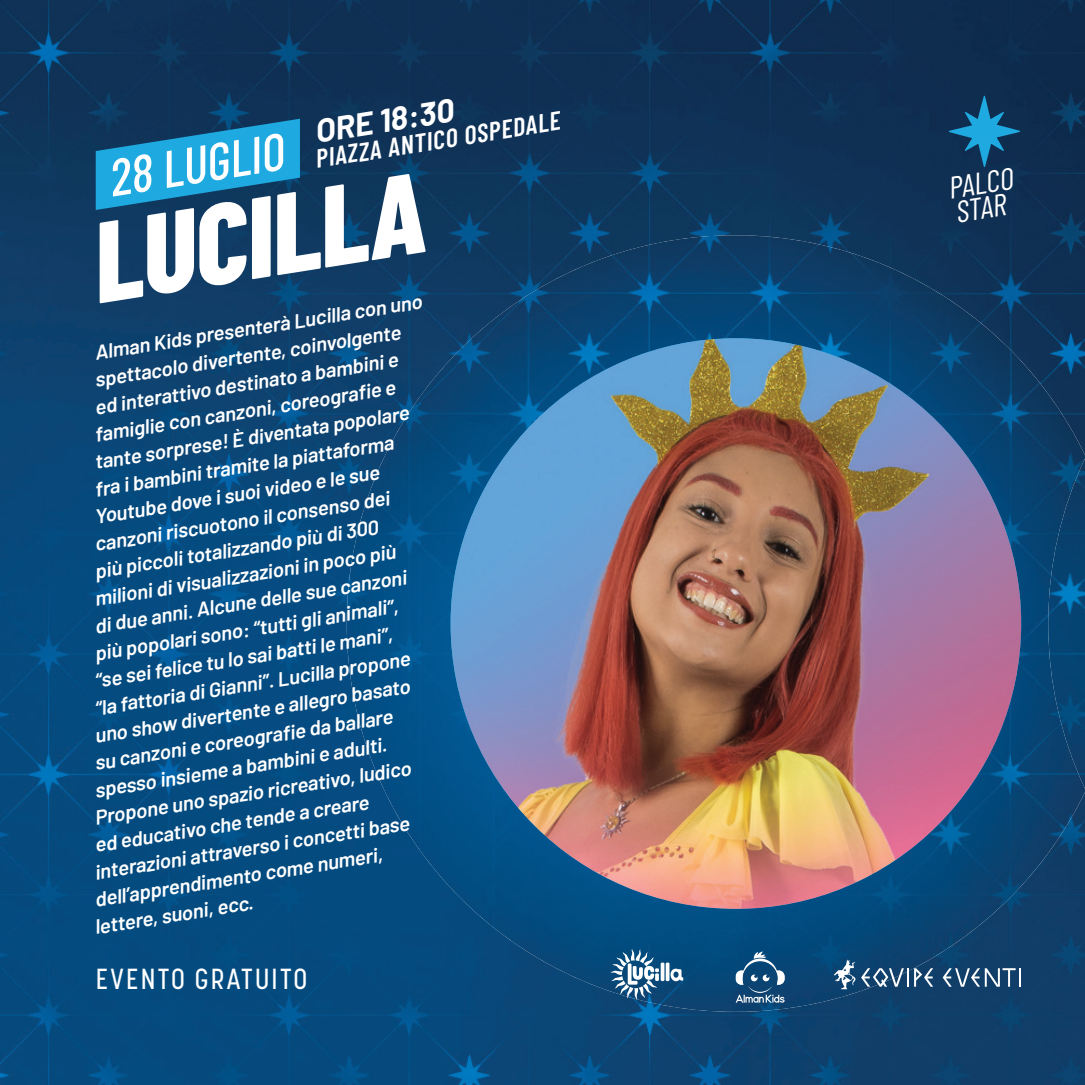
<style>
.page{position:relative;width:1085px;height:1085px;background:#fff}
.page>*{position:absolute;margin:0;border:0;box-sizing:border-box;transform-origin:0 0}
.t1{font:italic 800 113.62px "Barlow Condensed";color:#fff}
.t2{font:italic 500 51.98px "Barlow Condensed";color:#fff}
.t3{font:italic 700 31.95px "Barlow";color:#fff}
.t4{font:italic 30.6px/24.8px "Barlow Condensed";color:#fff}
.t5{font:500 28.8px "Korolev Condensed";letter-spacing:.08em;color:#fff}
.t6{font:italic 600 25.88px "Barlow Condensed";color:#fff}
.t7{font:italic 600 20.25px "Barlow";color:#fff}
</style>
<div class="page">
<img style="left:0;top:0;width:1084px;height:1084px">
<img style="left:494px;top:235px;width:517px;height:776px">
<img style="left:420px;top:318px;width:75px;height:610px">
<img style="left:1010px;top:350px;width:74px;height:546px">
<img style="left:347px;top:395px;width:74px;height:456px">
<img style="left:1047px;top:458px;width:37px;height:330px">
<img style="left:450px;top:338px;width:570px;height:570px;border-radius:285px">
<svg style="left:96px;top:119px;width:204px;height:91px;background:#1881b2"></svg>
<svg style="left:948px;top:96px;width:72px;height:71px;background:#125078"></svg>
<svg style="left:833px;top:959px;width:100px;height:30px;background:#3e668a"></svg>
<svg style="left:942px;top:968px;width:78px;height:18px"></svg>
<svg style="left:610px;top:948px;width:48px;height:51px"></svg>
<svg style="left:670px;top:968px;width:13px;height:13px"></svg>
<svg style="left:660px;top:962px;width:4px;height:18px"></svg>
<svg style="left:665px;top:962px;width:4px;height:18px"></svg>
<svg style="left:735px;top:951px;width:49px;height:51px;background:#3c6c92"></svg>
<h3 class="t3" style="left:311px;top:108px;width:141px;rotate:-9deg">ORE 18:30</h3>
<p class="t6" style="left:312px;top:141px;width:249px;rotate:-9deg">PIAZZA ANTICO OSPEDALE</p>
<h2 class="t2" style="left:102px;top:142px;width:178px;rotate:-9deg">28 LUGLIO</h2>
<h1 class="t1" style="left:77px;top:184px;width:337px;rotate:-9deg">LUCILLA</h1>
<p class="t7" style="left:92px;top:338px;width:333px;rotate:-9deg">Alman Kids presenterà Lucilla con uno</p>
<p class="t7" style="left:92px;top:365px;width:311px;rotate:-9deg">spettacolo divertente, coinvolgente</p>
<p class="t7" style="left:92px;top:393px;width:308px;rotate:-9deg">ed interattivo destinato a bambini e</p>
<p class="t7" style="left:92px;top:420px;width:306px;rotate:-9deg">famiglie con canzoni, coreografi e e</p>
<p class="t7" style="left:92px;top:447px;width:319px;rotate:-9deg">tante sorprese! È diventata popolare</p>
<p class="t7" style="left:92px;top:475px;width:304px;rotate:-9deg">fra i bambini tramite la piattaforma</p>
<p class="t7" style="left:92px;top:502px;width:290px;rotate:-9deg">Youtube dove i suoi video e le sue</p>
<p class="t7" style="left:92px;top:529px;width:300px;rotate:-9deg">canzoni riscuotono il consenso dei</p>
<p class="t7" style="left:92px;top:557px;width:288px;rotate:-9deg">più piccoli totalizzando più di 300</p>
<p class="t7" style="left:92px;top:584px;width:306px;rotate:-9deg">milioni di visualizzazioni in poco più</p>
<p class="t7" style="left:92px;top:611px;width:317px;rotate:-9deg">di due anni. Alcune delle sue canzoni</p>
<p class="t7" style="left:92px;top:639px;width:308px;rotate:-9deg">più popolari sono: “tutti gli animali”,</p>
<p class="t7" style="left:92px;top:666px;width:303px;rotate:-9deg">“se sei felice tu lo sai batti le mani”,</p>
<p class="t7" style="left:92px;top:693px;width:321px;rotate:-9deg">“la fattoria di Gianni”. Lucilla propone</p>
<p class="t7" style="left:92px;top:721px;width:320px;rotate:-9deg">uno show divertente e allegro basato</p>
<p class="t7" style="left:92px;top:748px;width:303px;rotate:-9deg">su canzoni e coreografi e da ballare</p>
<p class="t7" style="left:92px;top:775px;width:297px;rotate:-9deg">spesso insieme a bambini e adulti.</p>
<p class="t7" style="left:92px;top:803px;width:321px;rotate:-9deg">Propone uno spazio ricreativo, ludico</p>
<p class="t7" style="left:92px;top:830px;width:279px;rotate:-9deg">ed educativo che tende a creare</p>
<p class="t7" style="left:92px;top:857px;width:320px;rotate:-9deg">interazioni attraverso i concetti base</p>
<p class="t7" style="left:92px;top:885px;width:293px;rotate:-9deg">dell’apprendimento come numeri,</p>
<p class="t7" style="left:92px;top:912px;width:162px;rotate:-9deg">lettere, suoni, ecc.</p>
<h3 class="t5" style="left:96px;top:962px;width:213px">EVENTO GRATUITO</h3>
<h3 class="t4" style="left:945px;top:174px;width:67px;rotate:-9deg">PALCO<br>STAR</h3>
</div>
